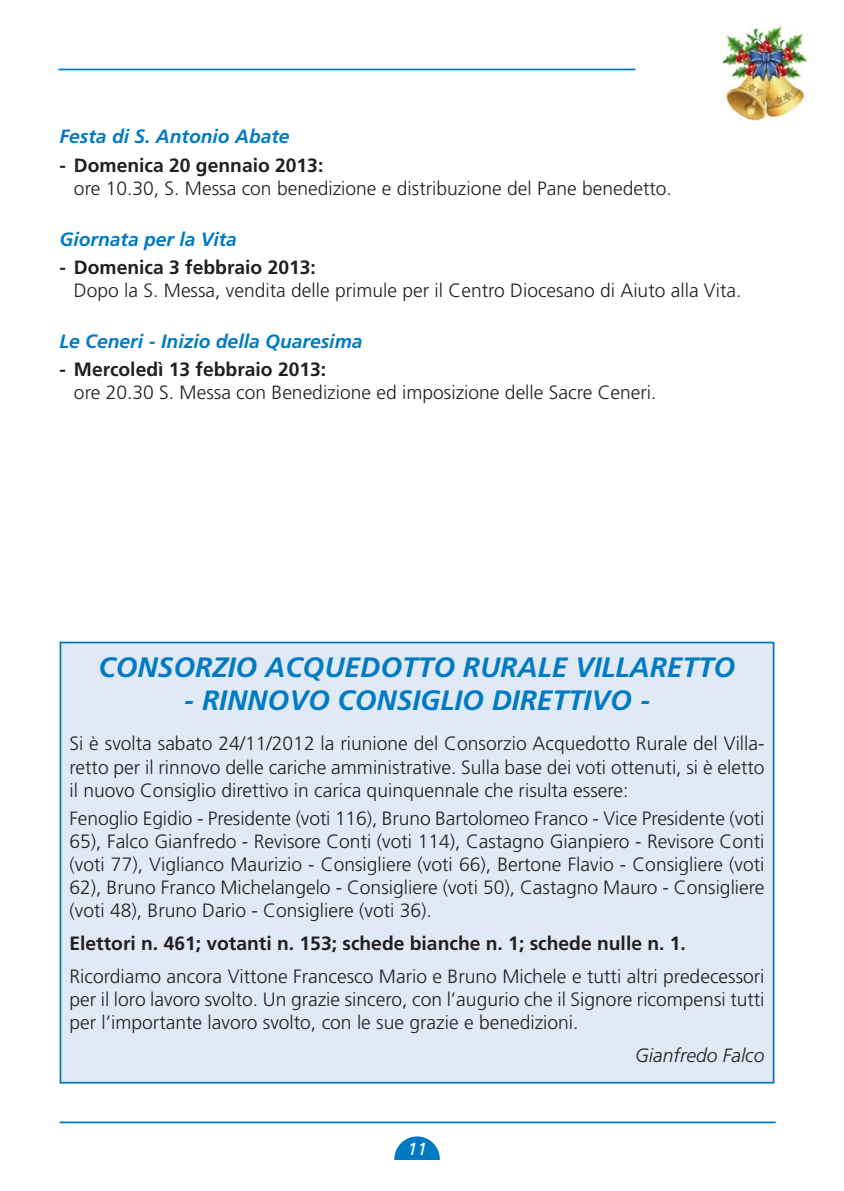
<style>
.page{position:relative;width:844px;height:1191px;background:#fff}
.page>*{position:absolute;margin:0;border:0;box-sizing:border-box;transform-origin:0 0}
.t1{font:italic 700 28px "Frutiger";color:#007bc3}
.t2{font:300 19.25px/23.1px "Frutiger";color:#231f20;text-align:justify}
.t3{font:700 19.25px "Frutiger";color:#231f20}
.t4{font:italic 700 19.25px "Frutiger";color:#007bc3}
.t5{font:italic 300 19.25px "Frutiger";color:#231f20}
.t6{font:italic 17.5px "Frutiger";color:#fff}
</style>
<div class="page">
<hr style="left:60px;top:1121px;width:715px;height:2px;background:#007bc3">
<div style="left:394px;top:1136px;width:45px;height:45px;background:#007bc3;border-radius:50%"></div>
<div style="left:380px;top:1160px;width:75px;height:29px;background:#fff"></div>
<hr style="left:58px;top:69px;width:577px;height:1px;background:#007bc3">
<img style="left:721px;top:25px;width:88px;height:96px">
<div style="left:61px;top:643px;width:711px;height:438px;background:#e0e9f6"></div>
<div style="left:60px;top:641px;width:714px;height:442px;border:2px solid #007bc3"></div>
<p class="t4" style="left:60px;top:129px;width:231px">Festa di S. Antonio Abate</p>
<p class="t3" style="left:60px;top:157px;width:265px">- Domenica 20 gennaio 2013:</p>
<p class="t2" style="left:74px;top:178px;width:599px">ore 10.30, S. Messa con benedizione e distribuzione del Pane benedetto.</p>
<p class="t4" style="left:60px;top:231px;width:179px">Giornata per la Vita</p>
<p class="t3" style="left:60px;top:259px;width:258px">- Domenica 3 febbraio 2013:</p>
<p class="t2" style="left:74px;top:280px;width:669px">Dopo la S. Messa, vendita delle primule per il Centro Diocesano di Aiuto alla Vita.</p>
<p class="t4" style="left:60px;top:334px;width:304px">Le Ceneri - Inizio della Quaresima</p>
<p class="t3" style="left:60px;top:362px;width:268px">- Mercoledì 13 febbraio 2013:</p>
<p class="t2" style="left:74px;top:382px;width:584px">ore 20.30 S. Messa con Benedizione ed imposizione delle Sacre Ceneri.</p>
<h1 class="t1" style="left:99px;top:656px;width:638px">CONSORZIO ACQUEDOTTO RURALE VILLARETTO</h1>
<h1 class="t1" style="left:183px;top:689px;width:468px">- RINNOVO CONSIGLIO DIRETTIVO -</h1>
<p class="t2" style="left:69px;top:733px;width:696px">Si è svolta sabato 24/11/2012 la riunione del Consorzio Acquedotto Rurale del Villa&shy;retto per il rinnovo delle cariche amministrative. Sulla base dei voti ottenuti, si è eletto il nuovo Consiglio direttivo in carica quinquennale che risulta essere:</p>
<p class="t2" style="left:69px;top:808px;width:696px">Fenoglio Egidio - Presidente (voti 116), Bruno Bartolomeo Franco - Vice Presidente (voti 65), Falco Gianfredo - Revisore Conti (voti 114), Castagno Gianpiero - Revisore Conti (voti 77), Viglianco Maurizio - Consigliere (voti 66), Bertone Flavio - Consigliere (voti 62), Bruno Franco Michelangelo - Consigliere (voti 50), Castagno Mauro - Consigliere (voti 48), Bruno Dario - Consigliere (voti 36).</p>
<p class="t3" style="left:69px;top:935px;width:617px">Elettori n. 461; votanti n. 153; schede bianche n. 1; schede nulle n. 1.</p>
<p class="t2" style="left:69px;top:966px;width:696px">Ricordiamo ancora Vittone Francesco Mario e Bruno Michele e tutti altri predecessori per il loro lavoro svolto. Un grazie sincero, con l’augurio che il Signore ricompensi tutti per l’importante lavoro svolto, con le sue grazie e benedizioni.</p>
<p class="t5" style="left:635px;top:1048px;width:131px">Gianfredo Falco</p>
<p class="t6" style="left:407px;top:1141px;width:21px">11</p>
</div>
